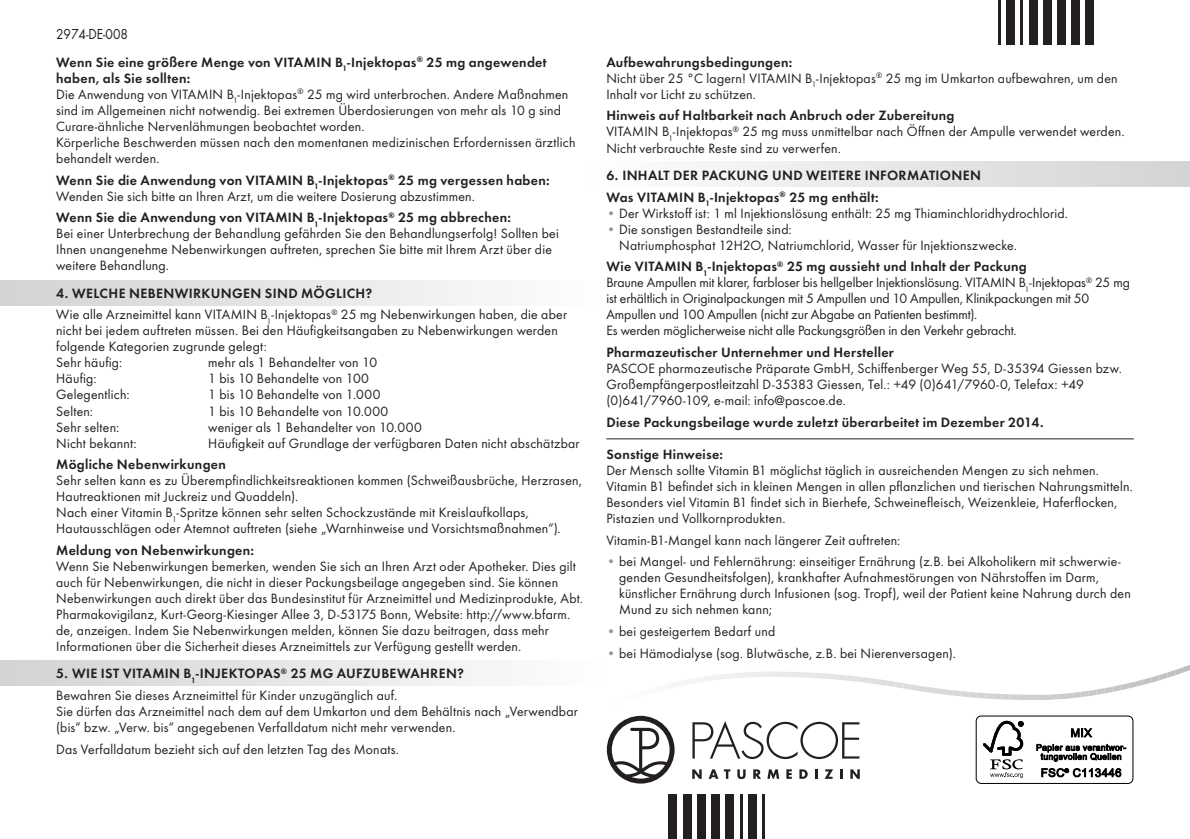
<style>
.page{position:relative;width:1190px;height:839px;background:#fff}
.page>*{position:absolute;margin:0;border:0;box-sizing:border-box;transform-origin:0 0}
.t1{font:15px "Futura Boo";color:#231f20;scale:.9 1}
.t2{font:14px/16px "Futura Boo";letter-spacing:.015em;color:#231f20}
.t3{font:14px/16px "Futura Dem";letter-spacing:.02em;color:#231f20}
.t4{font:14px/16px "Futura Boo";letter-spacing:-.005em;color:#231f20}
.s1{color:#939598}
</style>
<div class="page">
<div style="left:0;top:660px;width:606px;height:25px;background:linear-gradient(to right,#d1d3d5,#fefefe)"></div>
<div style="left:0;top:280px;width:606px;height:26px;background:linear-gradient(to right,#d1d3d5,#fefefe)"></div>
<div style="left:583px;top:161px;width:607px;height:26px;background:linear-gradient(to right,#fefefe,#d2d3d5)"></div>
<hr style="left:606px;top:438px;width:527px;height:1px;background:#231f20">
<svg style="left:601px;top:660px;width:589px;height:123px"></svg>
<hr style="left:762px;top:793px;width:3px;height:45px;background:#231f20">
<div style="left:748px;top:793px;width:8px;height:45px;background:#231f20"></div>
<hr style="left:739px;top:793px;width:3px;height:45px;background:#231f20">
<div style="left:725px;top:793px;width:9px;height:45px;background:#231f20"></div>
<div style="left:711px;top:793px;width:8px;height:45px;background:#231f20"></div>
<div style="left:697px;top:793px;width:8px;height:45px;background:#231f20"></div>
<div style="left:683px;top:793px;width:8px;height:45px;background:#231f20"></div>
<div style="left:668px;top:793px;width:9px;height:45px;background:#231f20"></div>
<hr style="left:997px;top:0;width:3px;height:45px;background:#231f20">
<div style="left:1006px;top:0;width:8px;height:45px;background:#231f20"></div>
<hr style="left:1020px;top:0;width:3px;height:45px;background:#231f20">
<div style="left:1028px;top:0;width:9px;height:45px;background:#231f20"></div>
<div style="left:1043px;top:0;width:8px;height:45px;background:#231f20"></div>
<div style="left:1057px;top:0;width:8px;height:45px;background:#231f20"></div>
<div style="left:1071px;top:0;width:8px;height:45px;background:#231f20"></div>
<div style="left:1085px;top:0;width:9px;height:45px;background:#231f20"></div>
<p class="t1" style="left:56px;top:25px;width:81px">2974-DE-008</p>
<p class="t3" style="left:56px;top:53px;width:492px">Wenn Sie eine größere Menge von VITAMIN B<sub>1</sub>-Injektopas<sup>®</sup> 25 mg angewendet haben, als Sie sollten:</p>
<p class="t2" style="left:56px;top:86px;width:521px">Die Anwendung von VITAMIN B<sub>1</sub>-Injektopas<sup>®</sup> 25 mg wird unterbrochen. Andere Maßnahmen sind im Allgemeinen nicht notwendig. Bei extremen Überdosierungen von mehr als 10 g sind Curare-ähnliche Nervenlähmungen beobachtet worden.<br>Körperliche Beschwerden müssen nach den momentanen medizinischen Erfordernissen ärztlich behandelt werden.</p>
<p class="t3" style="left:56px;top:171px;width:495px">Wenn Sie die Anwendung von VITAMIN B<sub>1</sub>-Injektopas<sup>®</sup> 25 mg vergessen haben:</p>
<p class="t2" style="left:56px;top:188px;width:420px">Wenden Sie sich bitte an Ihren Arzt, um die weitere Dosierung abzustimmen.</p>
<p class="t3" style="left:56px;top:208px;width:456px">Wenn Sie die Anwendung von VITAMIN B<sub>1</sub>-Injektopas<sup>®</sup> 25 mg abbrechen:</p>
<p class="t2" style="left:56px;top:225px;width:504px">Bei einer Unterbrechung der Behandlung gefährden Sie den Behandlungserfolg! Sollten bei<br>Ihnen unangenehme Nebenwirkungen auftreten, sprechen Sie bitte mit Ihrem Arzt über die weitere Behandlung.</p>
<p class="t3" style="left:56px;top:284px;width:318px">4. WELCHE NEBENWIRKUNGEN SIND MÖGLICH?</p>
<p class="t2" style="left:56px;top:306px;width:512px">Wie alle Arzneimittel kann VITAMIN B<sub>1</sub>-Injektopas<sup>®</sup> 25 mg Nebenwirkungen haben, die aber nicht bei jedem auftreten müssen. Bei den Häufigkeitsangaben zu Nebenwirkungen werden folgende Kategorien zugrunde gelegt:<br>Sehr häufig:</p>
<p class="t2" style="left:208px;top:354px;width:170px">mehr als 1 Behandelter von 10</p>
<p class="t2" style="left:56px;top:370px;width:42px">Häufig:</p>
<p class="t2" style="left:208px;top:370px;width:162px">1 bis 10 Behandelte von 100</p>
<p class="t2" style="left:56px;top:386px;width:75px">Gelegentlich:</p>
<p class="t2" style="left:208px;top:386px;width:174px">1 bis 10 Behandelte von 1.000</p>
<p class="t2" style="left:56px;top:402px;width:38px">Selten:</p>
<p class="t2" style="left:208px;top:402px;width:182px">1 bis 10 Behandelte von 10.000</p>
<p class="t2" style="left:56px;top:418px;width:65px">Sehr selten:</p>
<p class="t2" style="left:208px;top:418px;width:215px">weniger als 1 Behandelter von 10.000</p>
<p class="t2" style="left:56px;top:434px;width:82px">Nicht bekannt:</p>
<p class="t2" style="left:208px;top:434px;width:373px">Häufigkeit auf Grundlage der verfügbaren Daten nicht abschätzbar</p>
<p class="t3" style="left:56px;top:455px;width:171px">Mögliche Nebenwirkungen</p>
<p class="t2" style="left:56px;top:472px;width:527px">Sehr selten kann es zu Überempfindlichkeitsreaktionen kommen (Schweißausbrüche, Herzrasen, Hautreaktionen mit Juckreiz und Quaddeln).<br>Nach einer Vitamin B<sub>1</sub>-Spritze können sehr selten Schockzustände mit Kreislaufkollaps, Hautausschlägen oder Atemnot auftreten (siehe „Warnhinweise und Vorsichtsmaßnahmen“).</p>
<p class="t3" style="left:56px;top:541px;width:199px">Meldung von Nebenwirkungen:</p>
<p class="t2" style="left:56px;top:558px;width:528px">Wenn Sie Nebenwirkungen bemerken, wenden Sie sich an Ihren Arzt oder Apotheker. Dies gilt auch für Nebenwirkungen, die nicht in dieser Packungsbeilage angegeben sind. Sie können Nebenwirkungen auch direkt über das Bundesinstitut für Arzneimittel und Medizinprodukte, Abt.<br>Pharmakovigilanz, Kurt-Georg-Kiesinger Allee 3, D-53175 Bonn, Website: http://www.bfarm. de, anzeigen. Indem Sie Nebenwirkungen melden, können Sie dazu beitragen, dass mehr Informationen über die Sicherheit dieses Arzneimittels zur Verfügung gestellt werden.</p>
<p class="t3" style="left:56px;top:664px;width:409px">5. WIE IST VITAMIN B<sub>1</sub>-INJEKTOPAS<sup>®</sup> 25 MG AUFZUBEWAHREN?</p>
<p class="t2" style="left:56px;top:687px;width:523px">Bewahren Sie dieses Arzneimittel für Kinder unzugänglich auf.<br>Sie dürfen das Arzneimittel nach dem auf dem Umkarton und dem Behältnis nach „Verwendbar (bis“ bzw. „Verw. bis“ angegebenen Verfalldatum nicht mehr verwenden.</p>
<p class="t2" style="left:56px;top:740px;width:344px">Das Verfalldatum bezieht sich auf den letzten Tag des Monats.</p>
<p class="t3" style="left:606px;top:53px;width:187px">Aufbewahrungsbedingungen:</p>
<p class="t2" style="left:606px;top:70px;width:513px">Nicht über 25 °C lagern! VITAMIN B<sub>1</sub>-Injektopas<sup>®</sup> 25 mg im Umkarton aufbewahren, um den<br>Inhalt vor Licht zu schützen.</p>
<p class="t3" style="left:606px;top:107px;width:350px">Hinweis auf Haltbarkeit nach Anbruch oder Zubereitung</p>
<p class="t2" style="left:606px;top:124px;width:520px">VITAMIN B<sub>1</sub>-Injektopas<sup>®</sup> 25 mg muss unmittelbar nach Öffnen der Ampulle verwendet werden.<br>Nicht verbrauchte Reste sind zu verwerfen.</p>
<p class="t3" style="left:606px;top:163px;width:376px;line-height:21.6px">6. INHALT DER PACKUNG UND WEITERE INFORMATIONEN<br>Was VITAMIN B<sub>1</sub>-Injektopas<sup>®</sup> 25 mg enthält:</p>
<p class="t2" style="left:606px;top:205px;width:463px"><span class="s1">•</span> Der Wirkstoff ist: 1 ml Injektionslösung enthält: 25 mg Thiaminchloridhydrochlorid.</p>
<p class="t2" style="left:619px;top:221px;width:399px;text-indent:-13px"><span class="s1">•</span> Die sonstigen Bestandteile sind:<br>Natriumphosphat 12H2O, Natriumchlorid, Wasser für Injektionszwecke.</p>
<p class="t3" style="left:606px;top:257px;width:422px">Wie VITAMIN B<sub>1</sub>-Injektopas<sup>®</sup> 25 mg aussieht und Inhalt der Packung</p>
<p class="t4" style="left:606px;top:274px;width:525px">Braune Ampullen mit klarer, farbloser bis hellgelber Injektionslösung. VITAMIN B<sub>1</sub>-Injektopas<sup>®</sup> 25 mg ist erhältlich in Originalpackungen mit 5 Ampullen und 10 Ampullen, Klinikpackungen mit 50<br>Ampullen und 100 Ampullen (nicht zur Abgabe an Patienten bestimmt).<br>Es werden möglicherweise nicht alle Packungsgrößen in den Verkehr gebracht.</p>
<p class="t3" style="left:606px;top:343px;width:289px">Pharmazeutischer Unternehmer und Hersteller</p>
<p class="t2" style="left:606px;top:360px;width:517px">PASCOE pharmazeutische Präparate GmbH, Schiffenberger Weg 55, D-35394 Giessen bzw.<br>Großempfängerpostleitzahl D-35383 Giessen, Tel.: +49 (0)641/7960-0, Telefax: +49 (0)641/7960-109, e-mail: info@pascoe.de.</p>
<p class="t3" style="left:606px;top:413px;width:439px">Diese Packungsbeilage wurde zuletzt überarbeitet im Dezember 2014.</p>
<p class="t3" style="left:606px;top:445px;width:118px">Sonstige Hinweise:</p>
<p class="t2" style="left:606px;top:462px;width:528px">Der Mensch sollte Vitamin B1 möglichst täglich in ausreichenden Mengen zu sich nehmen.<br>Vitamin B1 befindet sich in kleinen Mengen in allen pflanzlichen und tierischen Nahrungsmitteln.<br>Besonders viel Vitamin B1 findet sich in Bierhefe, Schweinefleisch, Weizenkleie, Haferflocken, Pistazien und Vollkornprodukten.</p>
<p class="t2" style="left:606px;top:531px;width:296px">Vitamin-B1-Mangel kann nach längerer Zeit auftreten:</p>
<p class="t2" style="left:619px;top:553px;width:513px;text-indent:-13px"><span class="s1">•</span> bei Mangel- und Fehlernährung: einseitiger Ernährung (z.B. bei Alkoholikern mit schwerwie&shy;genden Gesundheitsfolgen), krankhafter Aufnahmestörungen von Nährstoffen im Darm, künstlicher Ernährung durch Infusionen (sog. Tropf), weil der Patient keine Nahrung durch den Mund zu sich nehmen kann;</p>
<p class="t2" style="left:606px;top:623px;width:170px"><span class="s1">•</span> bei gesteigertem Bedarf und</p>
<p class="t2" style="left:606px;top:644px;width:351px"><span class="s1">•</span> bei Hämodialyse (sog. Blutwäsche, z.B. bei Nierenversagen).</p>
</div>
